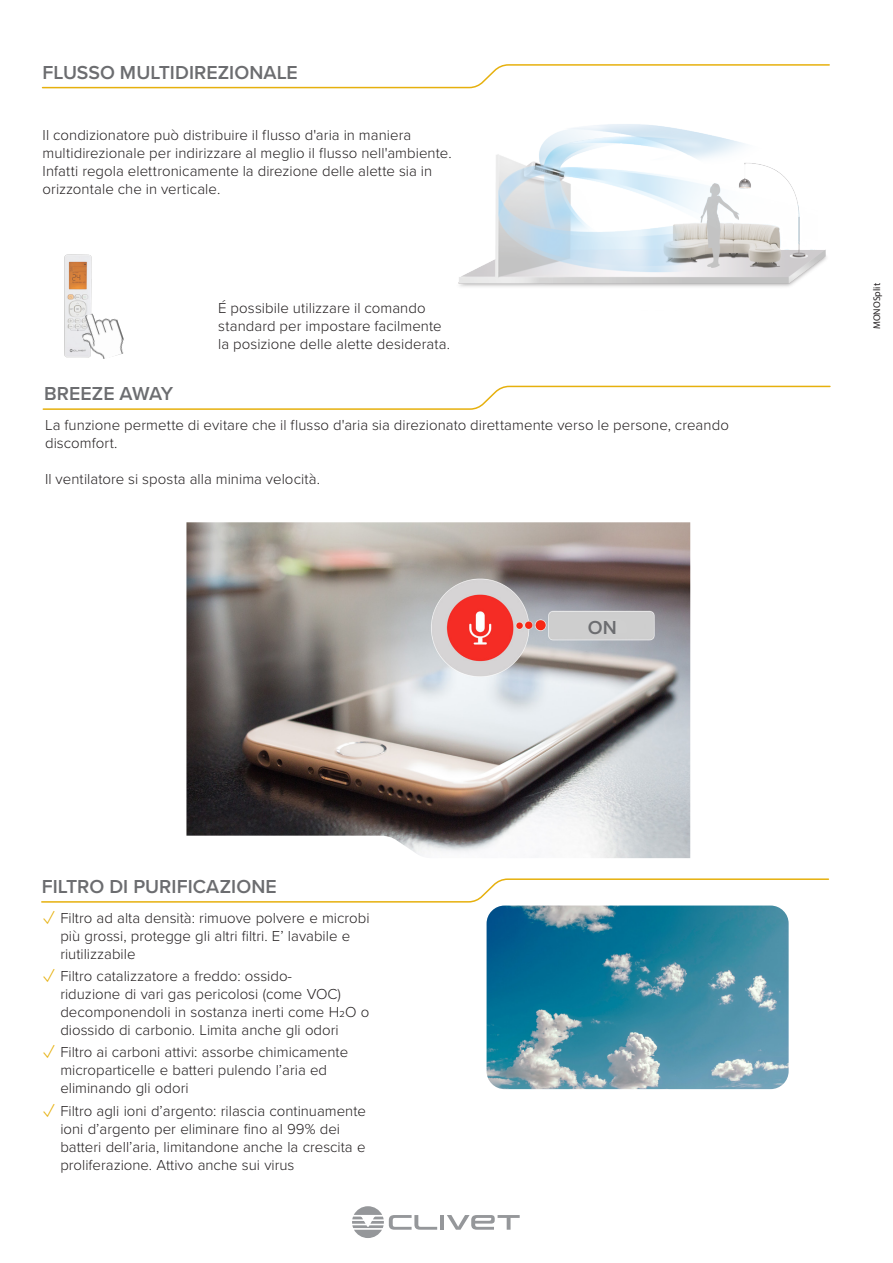
<style>
.page{position:relative;width:893px;height:1263px;background:#fff}
.page>*{position:absolute;margin:0;border:0;box-sizing:border-box;transform-origin:0 0}
.Titoli_Plus{font:600 19.5px "Proxima Nova";letter-spacing:.005em;color:#6c6d70}
.Testo{font:300 15px/18px "Proxima Nova";color:#231f20}
.t1{font:9.75px "Myriad Pro";letter-spacing:.005em;color:#231f20}
.s1{font-size:21px;color:#e6b00d}
</style>
<div class="page">
<img style="left:487px;top:905px;width:302px;height:184px">
<img style="left:458px;top:124px;width:369px;height:163px">
<img style="left:64px;top:254px;width:28px;height:104px">
<img style="left:186px;top:522px;width:504px;height:336px">
<img style="left:76px;top:308px;width:48px;height:51px">
<hr style="left:440px;top:1215px;width:4px;height:15px;background:#95979a">
<svg style="left:447px;top:1215px;width:73px;height:15px"></svg>
<svg style="left:352px;top:1206px;width:85px;height:32px"></svg>
<svg style="left:42px;top:385px;width:789px;height:25px"></svg>
<svg style="left:41px;top:878px;width:789px;height:25px"></svg>
<svg style="left:41px;top:64px;width:789px;height:25px"></svg>
<p class="Titoli_Plus" style="left:43px;top:58px;width:257px">FLUSSO MULTIDIREZIONALE</p>
<p class="Testo" style="left:43px;top:125px;width:411px">Il condizionatore può distribuire il flusso d'aria in maniera multidirezionale per indirizzare al meglio il flusso nell'ambiente.<br>Infatti regola elettronicamente la direzione delle alette sia in orizzontale che in verticale.</p>
<p class="Titoli_Plus" style="left:44px;top:379px;width:131px">BREEZE AWAY</p>
<p class="Testo" style="left:218px;top:298px;width:233px">É possibile utilizzare il comando standard per impostare facilmente la posizione delle alette desiderata.</p>
<p class="Testo" style="left:45px;top:415px;width:685px">La funzione permette di evitare che il flusso d'aria sia direzionato direttamente verso le persone, creando discomfort.</p>
<p class="Testo" style="left:45px;top:469px;width:277px">Il ventilatore si sposta alla minima velocità.</p>
<p class="Titoli_Plus" style="left:42px;top:872px;width:237px">FILTRO DI PURIFICAZIONE</p>
<p class="Testo" style="left:60px;top:908px;width:311px;text-indent:-17px"><span class="s1">✓</span> Filtro ad alta densità: rimuove polvere e microbi più grossi, protegge gli altri filtri. E’ lavabile e riutilizzabile</p>
<p class="Testo" style="left:60px;top:966px;width:310px;text-indent:-17px"><span class="s1">✓</span> Filtro catalizzatore a freddo: ossido-<br>riduzione di vari gas pericolosi (come VOC) decomponendoli in sostanza inerti come H2O o diossido di carbonio. Limita anche gli odori</p>
<p class="Testo" style="left:60px;top:1042px;width:289px;text-indent:-17px"><span class="s1">✓</span> Filtro ai carboni attivi: assorbe chimicamente microparticelle e batteri pulendo l’aria ed eliminando gli odori</p>
<p class="Testo" style="left:60px;top:1101px;width:307px;text-indent:-17px"><span class="s1">✓</span> Filtro agli ioni d’argento: rilascia continuamente ioni d’argento per eliminare fino al 99% dei batteri dell’aria, limitandone anche la crescita e proliferazione. Attivo anche sui virus</p>
<p class="Titoli_Plus" style="left:588px;top:612px;width:31px">ON</p>
<p class="t1" style="left:871px;top:329px;width:48px;rotate:-90deg">MONOSplit</p>
</div>
